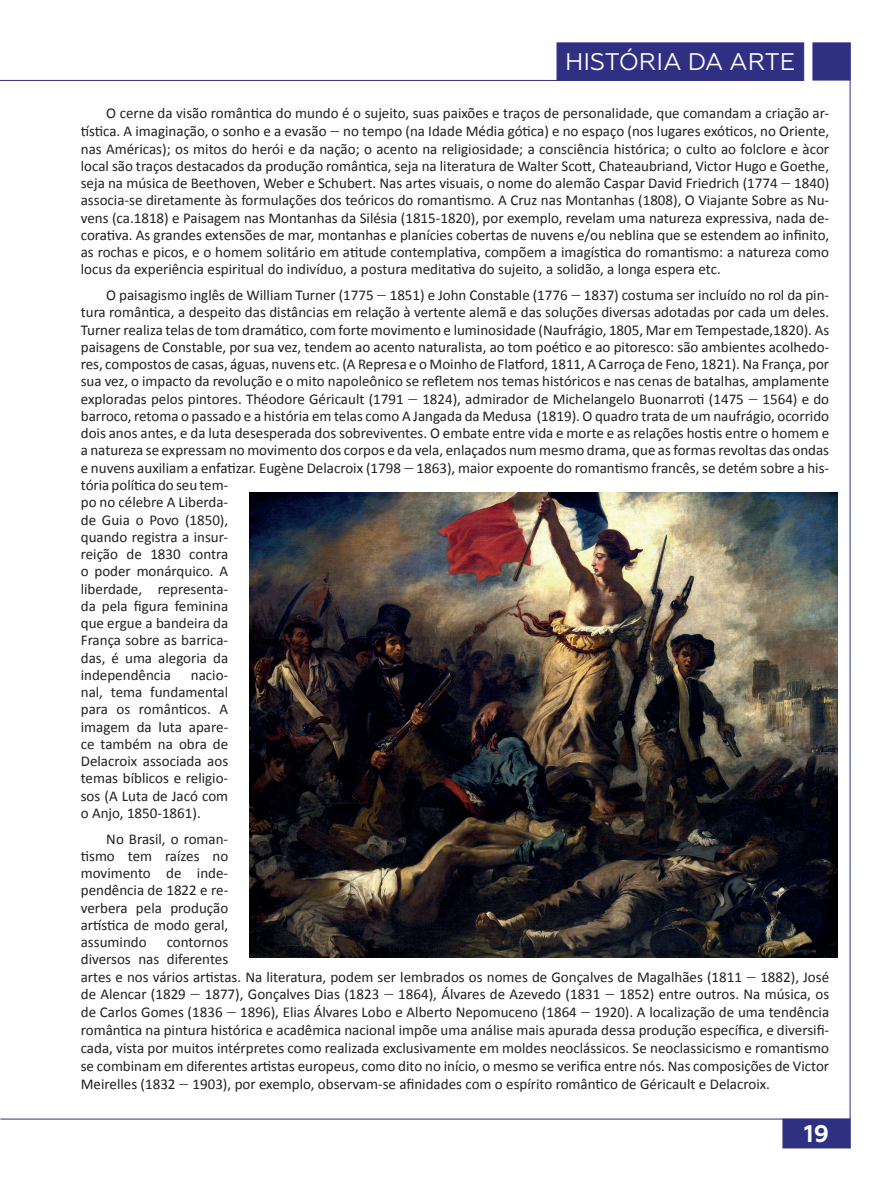
<style>
.page{position:relative;width:893px;height:1191px;background:#fff}
.page>*{position:absolute;margin:0;border:0;box-sizing:border-box;transform-origin:0 0}
.t1{font:24px "Geometria";color:#fff}
.t2{font:700 24px "Geometria";color:#fff}
.t3{font:15px/17.2px "Calibri";color:#231f20;text-align:justify}
.s1{font-family:"MM Greek"}
</style>
<div class="page">
<hr style="left:0;top:1118px;width:850px;height:1px;background:#303083">
<hr style="left:850px;top:43px;width:1px;height:1105px;background:#303083">
<hr style="left:0;top:80px;width:804px;height:1px;background:#303083">
<div style="left:813px;top:43px;width:37px;height:37px;background:#303083"></div>
<div style="left:557px;top:43px;width:247px;height:37px;background:#303083"></div>
<div style="left:782px;top:1118px;width:68px;height:30px;background:#303083;border:2px solid #303083"></div>
<img style="left:249px;top:492px;width:589px;height:465px">
<h1 class="t1" style="left:565px;top:47px;width:231px">HISTÓRIA DA ARTE</h1>
<p class="t3" style="left:81px;top:103px;width:750px;text-indent:26px">O cerne da visão romântica do mundo é o sujeito, suas paixões e traços de personalidade, que comandam a criação ar&shy;tística. A imaginação, o sonho e a evasão <span class="s1">-</span> no tempo (na Idade Média gótica) e no espaço (nos lugares exóticos, no Oriente, nas Américas); os mitos do herói e da nação; o acento na religiosidade; a consciência histórica; o culto ao folclore e àcor local são traços destacados da produção romântica, seja na literatura de Walter Scott, Chateaubriand, Victor Hugo e Goethe, seja na música de Beethoven, Weber e Schubert. Nas artes visuais, o nome do alemão Caspar David Friedrich (1774 <span class="s1">-</span> 1840) associa-se diretamente às formulações dos teóricos do romantismo. A Cruz nas Montanhas (1808), O Viajante Sobre as Nu&shy;vens (ca.1818) e Paisagem nas Montanhas da Silésia (1815-1820), por exemplo, revelam uma natureza expressiva, nada de&shy;corativa. As grandes extensões de mar, montanhas e planícies cobertas de nuvens e/ou neblina que se estendem ao infinito, as rochas e picos, e o homem solitário em atitude contemplativa, compõem a imagística do romantismo: a natureza como locus da experiência espiritual do indivíduo, a postura meditativa do sujeito, a solidão, a longa espera etc.</p>
<p class="t3" style="left:81px;top:286px;width:750px;text-align:left;text-indent:26px">O paisagismo inglês de William Turner (1775 <span class="s1">-</span> 1851) e John Constable (1776 <span class="s1">-</span> 1837) costuma ser incluído no rol da pin&shy;tura romântica, a despeito das distâncias em relação à vertente alemã e das soluções diversas adotadas por cada um deles.<br>Turner realiza telas de tom dramático, com forte movimento e luminosidade (Naufrágio, 1805, Mar em Tempestade,1820). As paisagens de Constable, por sua vez, tendem ao acento naturalista, ao tom poético e ao pitoresco: são ambientes acolhedo&shy;res, compostos de casas, águas, nuvens etc. (A Represa e o Moinho de Flatford, 1811, A Carroça de Feno, 1821). Na França, por sua vez, o impacto da revolução e o mito napoleônico se refletem nos temas históricos e nas cenas de batalhas, amplamente exploradas pelos pintores. Théodore Géricault (1791 <span class="s1">-</span> 1824), admirador de Michelangelo Buonarroti (1475 <span class="s1">-</span> 1564) e do barroco, retoma o passado e a história em telas como A Jangada da Medusa (1819). O quadro trata de um naufrágio, ocorrido dois anos antes, e da luta desesperada dos sobreviventes. O embate entre vida e morte e as relações hostis entre o homem e a natureza se expressam no movimento dos corpos e da vela, enlaçados num mesmo drama, que as formas revoltas das ondas e nuvens auxiliam a enfatizar. Eugène Delacroix (1798 <span class="s1">-</span> 1863), maior expoente do romantismo francês, se detém sobre a his&shy;tória política do seu tem-<br>po no célebre A Liberda-<br>de Guia o Povo (1850),<br>quando registra a insur-<br>reição de 1830 contra<br>o poder monárquico. A<br>liberdade, representa-<br>da pela figura feminina<br>que ergue a bandeira da<br>França sobre as barrica-<br>das, é uma alegoria da<br>independência</p>
<p class="t3" style="left:81px;top:666px;width:149px;text-indent:110px">nacio&shy;nal, tema fundamental para os românticos. A imagem da luta apare&shy;ce também na obra de Delacroix associada aos temas bíblicos e religio&shy;sos (A Luta de Jacó com o Anjo, 1850-1861).</p>
<p class="t3" style="left:81px;top:829px;width:149px;text-indent:26px">No Brasil, o roman&shy;tismo tem raízes no movimento de inde&shy;pendência de 1822 e re&shy;verbera pela produção artística de modo geral, assumindo</p>
<p class="t3" style="left:81px;top:933px;width:750px;line-height:17.7px;text-align:left;text-indent:86px">contornos<br>diversos nas diferentes<br>artes e nos vários artistas. Na literatura, podem ser lembrados os nomes de Gonçalves de Magalhães (1811 <span class="s1">-</span> 1882), José de Alencar (1829 <span class="s1">-</span> 1877), Gonçalves Dias (1823 <span class="s1">-</span> 1864), Álvares de Azevedo (1831 <span class="s1">-</span> 1852) entre outros. Na música, os de Carlos Gomes (1836 <span class="s1">-</span> 1896), Elias Álvares Lobo e Alberto Nepomuceno (1864 <span class="s1">-</span> 1920). A localização de uma tendência romântica na pintura histórica e acadêmica nacional impõe uma análise mais apurada dessa produção específica, e diversifi&shy;cada, vista por muitos intérpretes como realizada exclusivamente em moldes neoclássicos. Se neoclassicismo e romantismo se combinam em diferentes artistas europeus, como dito no início, o mesmo se verifica entre nós. Nas composições de Victor Meirelles (1832 <span class="s1">-</span> 1903), por exemplo, observam-se afinidades com o espírito romântico de Géricault e Delacroix.</p>
<h1 class="t2" style="left:804px;top:1119px;width:26px">19</h1>
</div>
